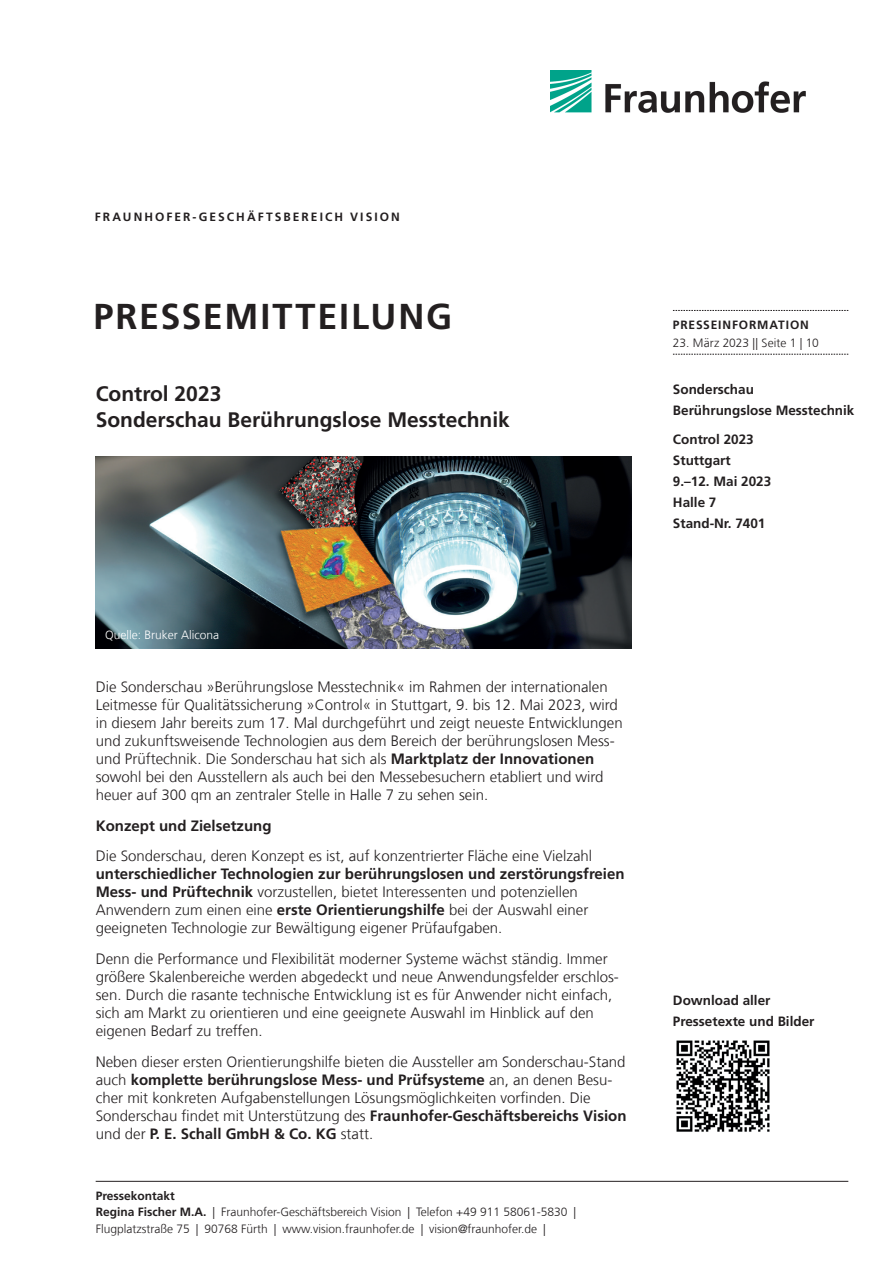
<style>
.page{position:relative;width:893px;height:1263px;background:#fff}
.page>*{position:absolute;margin:0;border:0;box-sizing:border-box;transform-origin:0 0}
.t1{font:700 36px "Frutiger LT Com";letter-spacing:.05em;color:#231f20}
.t2{font:700 21px/26.2px "Frutiger LT Com";color:#231f20}
.t3{font:300 15px/18px "Frutiger LT Com";color:#231f20}
.t4{font:700 15px "Frutiger LT Com";color:#231f20}
.t5{font:700 13.5px/21px "Frutiger LT Com";color:#231f20}
.t6{font:300 12px/16.5px "Frutiger LT Com";color:#231f20}
.t7{font:700 12px "Frutiger LT Com";letter-spacing:.17em;color:#231f20}
.t8{font:300 12px "Frutiger LT Com";color:#fff}
.t9{font:700 12px "Frutiger LT Com";letter-spacing:.07em;color:#231f20}
.s1{font-weight:700}
</style>
<div class="page">
<hr style="left:96px;top:1181px;width:752px;height:1px;background:#231f20">
<svg style="left:673px;top:310px;width:175px;height:1px"></svg>
<svg style="left:673px;top:354px;width:175px;height:1px"></svg>
<img style="left:676px;top:1040px;width:94px;height:92px">
<img style="left:96px;top:457px;width:535px;height:191px">
<img style="left:551px;top:70px;width:255px;height:43px">
<p class="t7" style="left:95px;top:209px;width:307px">FRAUNHOFER-GESCHÄFTSBEREICH VISION</p>
<h1 class="t1" style="left:94px;top:295px;width:360px">PRESSEMITTEILUNG</h1>
<h2 class="t2" style="left:96px;top:380px;width:416px">Control 2023<br>Sonderschau Berührungslose Messtechnik</h2>
<p class="t8" style="left:105px;top:628px;width:116px">Quelle: Bruker Alicona</p>
<p class="t3" style="left:96px;top:678px;width:529px">Die Sonderschau »Berührungslose Messtechnik« im Rahmen der internationalen Leitmesse für Qualitätssicherung »Control« in Stuttgart, 9. bis 12. Mai 2023, wird in diesem Jahr bereits zum 17. Mal durchgeführt und zeigt neueste Entwicklungen und zukunftsweisende Technologien aus dem Bereich der berührungslosen Mess&shy;und Prüftechnik. Die Sonderschau hat sich als <span class="s1">Marktplatz der Innovationen </span>sowohl bei den Ausstellern als auch bei den Messebesuchern etabliert und wird heuer auf 300 qm an zentraler Stelle in Halle 7 zu sehen sein.</p>
<p class="t4" style="left:96px;top:816px;width:177px">Konzept und Zielsetzung</p>
<p class="t3" style="left:96px;top:847px;width:498px">Die Sonderschau, deren Konzept es ist, auf konzentrierter Fläche eine Vielzahl</p>
<p class="t3" style="left:96px;top:865px;width:530px"><span class="s1">unterschiedlicher Technologien zur berührungslosen und zerstörungsfreien Mess- und Prüftechnik</span> vorzustellen, bietet Interessenten und potenziellen Anwendern zum einen eine <span class="s1">erste Orientierungshilfe</span> bei der Auswahl einer geeigneten Technologie zur Bewältigung eigener Prüfaufgaben.</p>
<p class="t3" style="left:96px;top:950px;width:525px">Denn die Performance und Flexibilität moderner Systeme wächst ständig. Immer größere Skalenbereiche werden abgedeckt und neue Anwendungsfelder erschlos&shy;sen. Durch die rasante technische Entwicklung ist es für Anwender nicht einfach, sich am Markt zu orientieren und eine geeignete Auswahl im Hinblick auf den eigenen Bedarf zu treffen.</p>
<p class="t3" style="left:96px;top:1053px;width:532px">Neben dieser ersten Orientierungshilfe bieten die Aussteller am Sonderschau-Stand auch <span class="s1">komplette berührungslose Mess- und Prüfsysteme</span> an, an denen Besu&shy;cher mit konkreten Aufgabenstellungen Lösungsmöglichkeiten vorfinden. Die Sonderschau findet mit Unterstützung des <span class="s1">Fraunhofer-Geschäftsbereichs Vision </span>und der <span class="s1">P. E. Schall GmbH &amp; Co. KG</span> statt.</p>
<p class="t6" style="left:96px;top:1187px;width:482px"><span class="s1">Pressekontakt<br>Regina Fischer M.A.</span> | Fraunhofer-Geschäftsbereich Vision | Telefon +49 911 58061-5830 |<br>Flugplatzstraße 75 | 90768 Fürth | www.vision.fraunhofer.de | vision@fraunhofer.de |</p>
<p class="t9" style="left:673px;top:317px;width:138px">PRESSEINFORMATION</p>
<p class="t6" style="left:673px;top:334px;width:147px">23. März 2023 || Seite 1 | 10</p>
<p class="t5" style="left:673px;top:378px;width:183px">Sonderschau<br>Berührungslose Messtechnik</p>
<p class="t5" style="left:673px;top:429px;width:100px">Control 2023<br>Stuttgart<br>9.–12. Mai 2023<br>Halle 7<br>Stand-Nr. 7401</p>
<p class="t5" style="left:673px;top:990px;width:143px">Download aller<br>Pressetexte und Bilder</p>
</div>
